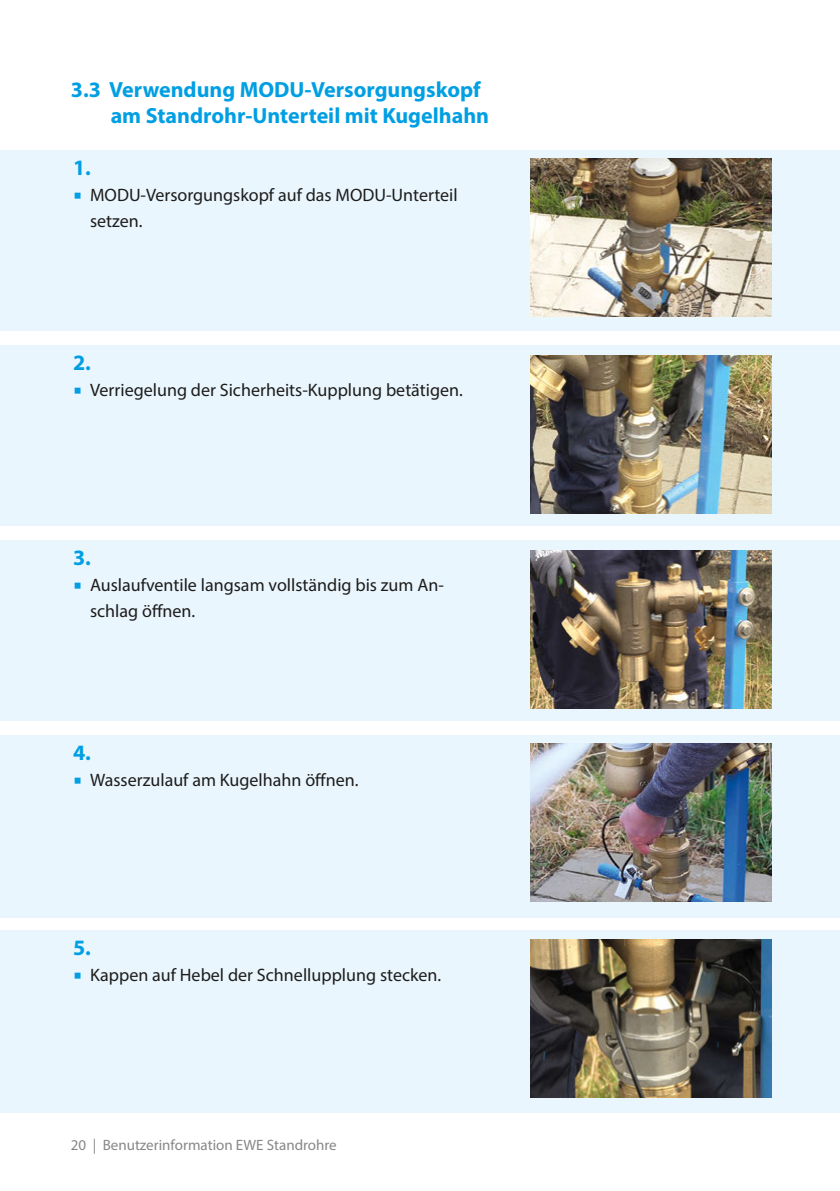
<style>
.page{position:relative;width:840px;height:1191px;background:#fff}
.page>*{position:absolute;margin:0;border:0;box-sizing:border-box;transform-origin:0 0}
.HL2_11_13pt{font:700 22px/26px "Myriad Pro";color:#009fe3}
.t1{font:18px/26px "Myriad Pro";color:#1d1d1b}
.t2{font:15px "Myriad Pro";color:#878787}
</style>
<div class="page">
<div style="left:0;top:930px;width:839px;height:182px;background:#eaf6fe"></div>
<div style="left:0;top:735px;width:839px;height:182px;background:#eaf6fe"></div>
<div style="left:0;top:540px;width:839px;height:181px;background:#eaf6fe"></div>
<div style="left:0;top:345px;width:839px;height:181px;background:#eaf6fe"></div>
<div style="left:0;top:150px;width:839px;height:181px;background:#eaf6fe"></div>
<img style="left:530px;top:158px;width:240px;height:158px">
<img style="left:530px;top:355px;width:240px;height:158px">
<img style="left:530px;top:550px;width:240px;height:158px">
<img style="left:530px;top:744px;width:240px;height:157px">
<img style="left:530px;top:940px;width:240px;height:157px">
<p class="HL2_11_13pt" style="left:111px;top:76px;width:380px;text-indent:-40px">3.3 Verwendung MODU-Versorgungskopf am Standrohr-Unterteil mit Kugelhahn</p>
<p class="HL2_11_13pt" style="left:73px;top:154px;width:19px">1.</p>
<p class="t1" style="left:90px;top:182px;width:369px">MODU-Versorgungskopf auf das MODU-Unterteil setzen.</p>
<p class="HL2_11_13pt" style="left:73px;top:349px;width:19px">2.</p>
<p class="t1" style="left:90px;top:377px;width:374px">Verriegelung der Sicherheits-Kupplung betätigen.</p>
<p class="HL2_11_13pt" style="left:73px;top:544px;width:19px">3.</p>
<p class="t1" style="left:90px;top:572px;width:355px">Auslaufventile langsam vollständig bis zum An&shy;schlag öffnen.</p>
<p class="HL2_11_13pt" style="left:73px;top:739px;width:19px">4.</p>
<p class="t1" style="left:90px;top:767px;width:270px">Wasserzulauf am Kugelhahn öffnen.</p>
<p class="HL2_11_13pt" style="left:73px;top:934px;width:19px">5.</p>
<p class="t1" style="left:90px;top:962px;width:352px">Kappen auf Hebel der Schnellupplung stecken.</p>
<p class="t2" style="left:71px;top:1136px;width:267px">20 | Benutzerinformation EWE Standrohre</p>
</div>
